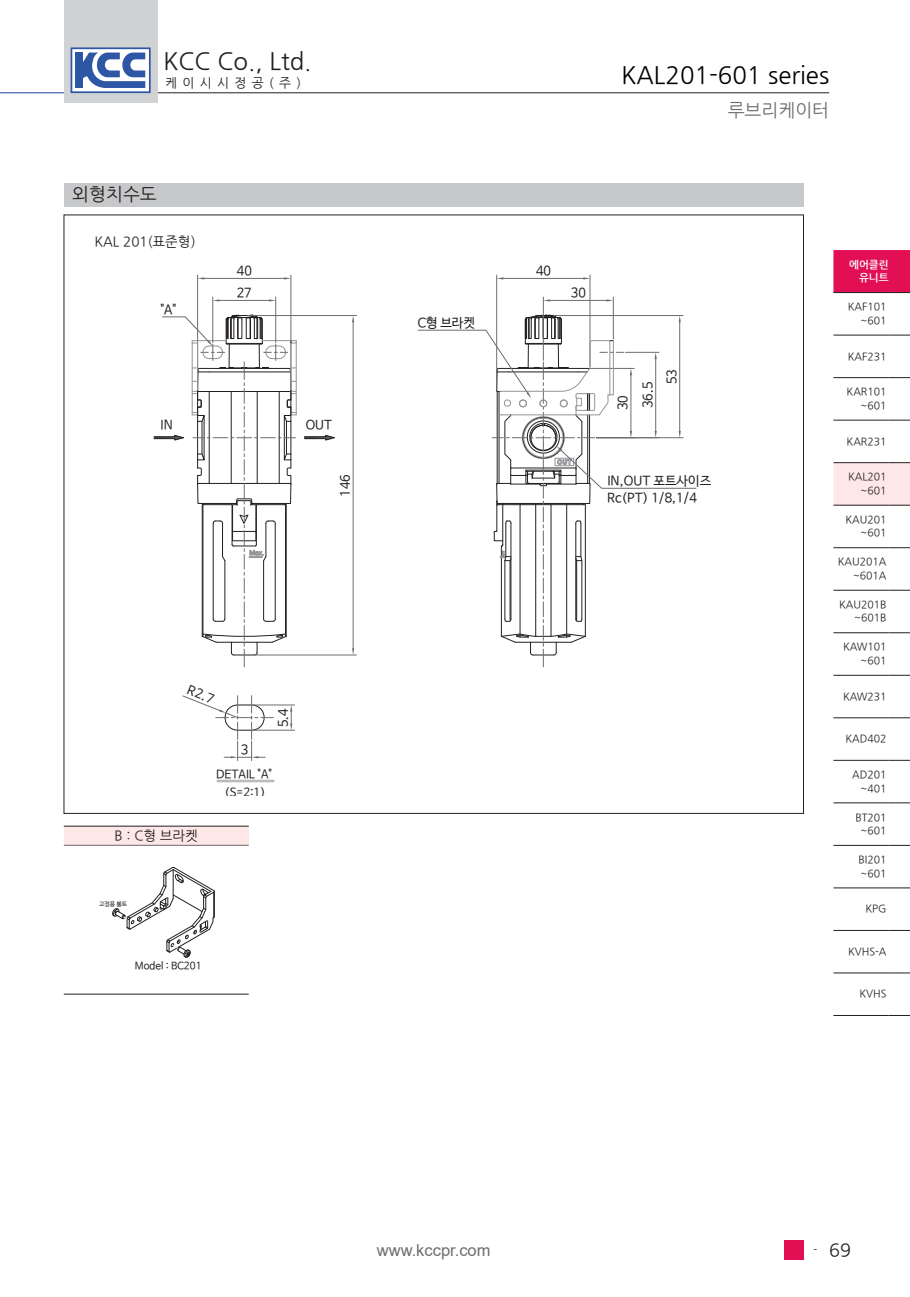
<style>
.page{position:relative;width:910px;height:1297px;background:#fff}
.page>*{position:absolute;margin:0;border:0;box-sizing:border-box;transform-origin:0 0}
.t1{font:24px "Nanum Gothic";color:#000}
.t2{font:24px "Nanum Gothic";color:#231f20}
.t3{font:18px "Nanum Gothic";color:#231f20}
.t4{font:18px "Nanum Gothic";color:#6c6d70}
.t5{font:16.5px "Arial";color:#6c6d70}
.t6{font:13.5px "Nanum Gothic";color:#231f20}
.t7{font:12.9px "Nanum Barun Gothic";color:#231f20}
.t8{font:12.75px "Nanum Gothic";letter-spacing:.42em;color:#231f20}
.t9{font:12.75px "Nanum Barun Gothic";color:#231f20}
.t10{font:11.55px/18.1px "Nanum Barun Gothic";color:#231f20;text-align:center}
.t11{font:10.5px/13.5px "Nanum Gothic";color:#231f20;text-align:right}
.t12{font:700 10.5px/13.5px "Nanum Gothic";color:#fff;text-align:right}
.t13{font:10.05px "Nanum Barun Gothic";color:#231f20}
.t14{font:6px "Nanum Barun Gothic";color:#231f20}
.s1{font-size:10.5px;color:#000}
</style>
<div class="page">
<hr style="left:0;top:92px;width:64px;height:1px;background:#223f99">
<hr style="left:157px;top:92px;width:672px;height:1px;background:#231f20">
<div style="left:64px;top:0;width:93px;height:102px;background:#d1d2d4"></div>
<svg style="left:71px;top:47px;width:80px;height:46px;background:#8ba1cd"></svg>
<div style="left:784px;top:1240px;width:20px;height:20px;background:#e20f55"></div>
<div style="left:833px;top:250px;width:77px;height:43px;background:#e20f55"></div>
<hr style="left:833px;top:335px;width:56px;height:1px;background:#231f20">
<svg style="left:889px;top:335px;width:21px;height:1px"></svg>
<hr style="left:833px;top:377px;width:56px;height:1px;background:#231f20">
<svg style="left:889px;top:377px;width:21px;height:1px"></svg>
<hr style="left:833px;top:420px;width:56px;height:1px;background:#231f20">
<svg style="left:889px;top:420px;width:21px;height:1px"></svg>
<svg style="left:833px;top:462px;width:77px;height:44px;background:#f3dfde"></svg>
<hr style="left:833px;top:547px;width:56px;height:1px;background:#231f20">
<svg style="left:889px;top:547px;width:21px;height:1px"></svg>
<hr style="left:833px;top:590px;width:56px;height:1px;background:#231f20">
<svg style="left:889px;top:590px;width:21px;height:1px"></svg>
<hr style="left:833px;top:632px;width:56px;height:1px;background:#231f20">
<svg style="left:889px;top:632px;width:21px;height:1px"></svg>
<hr style="left:833px;top:675px;width:56px;height:1px;background:#231f20">
<svg style="left:889px;top:675px;width:21px;height:1px"></svg>
<hr style="left:833px;top:717px;width:56px;height:1px;background:#231f20">
<svg style="left:889px;top:717px;width:21px;height:1px"></svg>
<hr style="left:833px;top:760px;width:56px;height:1px;background:#231f20">
<svg style="left:889px;top:760px;width:21px;height:1px"></svg>
<hr style="left:833px;top:803px;width:56px;height:1px;background:#231f20">
<svg style="left:889px;top:803px;width:21px;height:1px"></svg>
<hr style="left:833px;top:845px;width:56px;height:1px;background:#231f20">
<svg style="left:889px;top:845px;width:21px;height:1px"></svg>
<hr style="left:833px;top:888px;width:56px;height:1px;background:#231f20">
<svg style="left:889px;top:888px;width:21px;height:1px"></svg>
<hr style="left:833px;top:930px;width:56px;height:1px;background:#231f20">
<svg style="left:889px;top:930px;width:21px;height:1px"></svg>
<hr style="left:833px;top:973px;width:56px;height:1px;background:#231f20">
<svg style="left:889px;top:973px;width:21px;height:1px"></svg>
<hr style="left:833px;top:1015px;width:56px;height:1px;background:#231f20">
<svg style="left:889px;top:1015px;width:21px;height:1px"></svg>
<div style="left:64px;top:183px;width:740px;height:23px;background:#c7c8ca"></div>
<hr style="left:256px;top:654px;width:100px;height:1px;background:#6c6d70">
<hr style="left:248px;top:315px;width:108px;height:1px;background:#6c6d70">
<hr style="left:353px;top:322px;width:1px;height:326px;background:#6c6d70">
<svg style="left:352px;top:648px;width:2px;height:7px"></svg>
<hr style="left:197px;top:275px;width:1px;height:114px;background:#6c6d70">
<hr style="left:290px;top:275px;width:1px;height:114px;background:#6c6d70">
<hr style="left:204px;top:278px;width:80px;height:1px;background:#6c6d70">
<svg style="left:198px;top:277px;width:6px;height:3px"></svg>
<svg style="left:284px;top:277px;width:7px;height:3px"></svg>
<hr style="left:496px;top:275px;width:1px;height:114px;background:#6c6d70">
<hr style="left:590px;top:275px;width:1px;height:91px;background:#6c6d70">
<hr style="left:503px;top:278px;width:80px;height:1px;background:#6c6d70">
<svg style="left:497px;top:277px;width:6px;height:3px"></svg>
<svg style="left:583px;top:277px;width:7px;height:3px"></svg>
<hr style="left:212px;top:297px;width:1px;height:45px;background:#6c6d70">
<hr style="left:275px;top:297px;width:1px;height:45px;background:#6c6d70">
<hr style="left:220px;top:300px;width:49px;height:1px;background:#6c6d70">
<svg style="left:213px;top:299px;width:7px;height:3px"></svg>
<svg style="left:269px;top:299px;width:7px;height:3px"></svg>
<hr style="left:543px;top:297px;width:1px;height:63px;background:#6c6d70">
<hr style="left:613px;top:297px;width:1px;height:42px;background:#6c6d70">
<hr style="left:550px;top:300px;width:57px;height:1px;background:#6c6d70">
<svg style="left:543px;top:299px;width:7px;height:3px"></svg>
<svg style="left:607px;top:299px;width:6px;height:3px"></svg>
<hr style="left:217px;top:780px;width:57px;height:1px;background:#a4a6a9">
<hr style="left:217px;top:781px;width:57px;height:1px;background:#a4a6a9">
<svg style="left:182px;top:695px;width:91px;height:66px"></svg>
<hr style="left:253px;top:730px;width:42px;height:1px;background:#6c6d70">
<hr style="left:253px;top:704px;width:42px;height:1px;background:#6c6d70">
<svg style="left:290px;top:705px;width:2px;height:25px"></svg>
<svg style="left:153px;top:311px;width:144px;height:356px"></svg>
<svg style="left:304px;top:435px;width:31px;height:6px"></svg>
<svg style="left:417px;top:315px;width:280px;height:352px"></svg>
<div style="left:64px;top:826px;width:185px;height:19px;background:#fde8e7"></div>
<hr style="left:64px;top:826px;width:185px;height:1px;background:#231f20">
<hr style="left:64px;top:994px;width:185px;height:1px;background:#231f20">
<hr style="left:64px;top:845px;width:185px;height:1px;background:#6c6d70">
<svg style="left:112px;top:867px;width:103px;height:90px"></svg>
<h1 class="t2" style="left:163px;top:50px;width:150px">KCC Co., Ltd.</h1>
<p class="t8" style="left:165px;top:76px;width:137px">케이시시정공(주)</p>
<p class="t1" style="left:621px;top:64px;width:210px">KAL201-601 series</p>
<p class="t4" style="left:728px;top:102px;width:103px">루브리케이터</p>
<p class="t3" style="left:72px;top:186px;width:86px">외형치수도</p>
<p class="t6" style="left:94px;top:235px;width:103px">KAL 201(표준형)</p>
<p class="t7" style="left:160px;top:303px;width:17px">"A"</p>
<p class="t7" style="left:237px;top:264px;width:17px">40</p>
<p class="t7" style="left:536px;top:264px;width:17px">40</p>
<p class="t7" style="left:237px;top:286px;width:17px">27</p>
<p class="t7" style="left:571px;top:286px;width:17px">30</p>
<p class="t7" style="left:418px;top:316px;width:59px">C형 브라켓</p>
<p class="t9" style="left:161px;top:419px;width:14px">IN</p>
<p class="t9" style="left:306px;top:419px;width:28px">OUT</p>
<p class="t7" style="left:339px;top:497px;width:24px;rotate:-90deg">146</p>
<p class="t7" style="left:616px;top:410px;width:17px;rotate:-90deg">30</p>
<p class="t7" style="left:641px;top:408px;width:28px;rotate:-90deg">36.5</p>
<p class="t7" style="left:665px;top:384px;width:17px;rotate:-90deg">53</p>
<p class="t7" style="left:607px;top:474px;width:105px">IN,OUT 포트사이즈</p>
<p class="t7" style="left:607px;top:491px;width:91px">Rc(PT) 1/8,1/4</p>
<p class="t7" style="left:190px;top:683px;width:29px;rotate:22deg">R2.7</p>
<p class="t7" style="left:241px;top:743px;width:9px">3</p>
<p class="t7" style="left:277px;top:727px;width:20px;rotate:-90deg">5.4</p>
<p class="t6" style="left:115px;top:829px;width:85px">B : C형 브라켓</p>
<p class="t10" style="left:216px;top:765px;width:57px">DETAIL "A" (S=2:1)</p>
<p class="t14" style="left:99px;top:901px;width:30px">고정용 볼트</p>
<p class="t13" style="left:135px;top:961px;width:68px">Model : BC201</p>
<p class="t12" style="left:849px;top:258px;width:41px">에어클린 유니트</p>
<p class="t11" style="left:848px;top:300px;width:40px">KAF101 ~601</p>
<p class="t11" style="left:848px;top:350px;width:40px">KAF231</p>
<p class="t11" style="left:847px;top:385px;width:41px">KAR101 ~601</p>
<p class="t11" style="left:847px;top:435px;width:41px">KAR231</p>
<p class="t11" style="left:848px;top:470px;width:40px">KAL201 ~601</p>
<p class="t11" style="left:845px;top:513px;width:43px">KAU201 ~601</p>
<p class="t11" style="left:838px;top:555px;width:50px">KAU201A ~601A</p>
<p class="t11" style="left:839px;top:598px;width:49px">KAU201B ~601B</p>
<p class="t11" style="left:843px;top:640px;width:45px">KAW101 ~601</p>
<p class="t11" style="left:843px;top:690px;width:45px">KAW231</p>
<p class="t11" style="left:845px;top:732px;width:43px">KAD402</p>
<p class="t11" style="left:852px;top:768px;width:36px">AD201 ~401</p>
<p class="t11" style="left:855px;top:811px;width:33px;text-align:center">BT201 ~601</p>
<p class="t11" style="left:859px;top:853px;width:29px;text-align:left">BI201 ~601</p>
<p class="t11" style="left:865px;top:902px;width:23px">KPG</p>
<p class="t11" style="left:848px;top:945px;width:40px">KVHS-A</p>
<p class="t11" style="left:859px;top:987px;width:29px">KVHS</p>
<h3 class="t5" style="left:377px;top:1239px;width:115px">www.kccpr.com</h3>
<h2 class="t3" style="left:813px;top:1241px;width:39px"><span class="s1">-</span> 69</h2>
</div>
